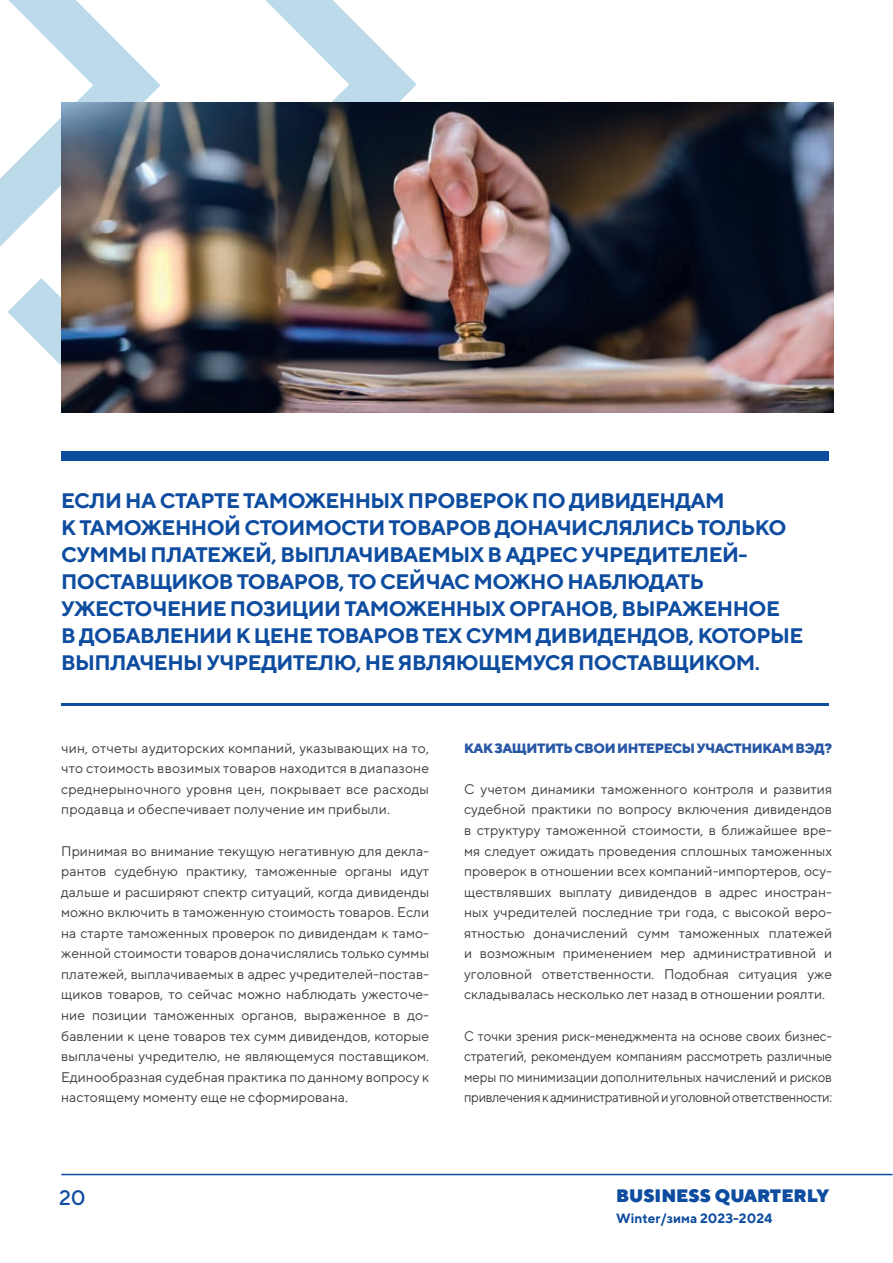
<style>
.page{position:relative;width:893px;height:1263px;background:#fff}
.page>*{position:absolute;margin:0;border:0;box-sizing:border-box;transform-origin:0 0}
.t1{font:700 21px/27px "TT Norms";letter-spacing:-.025em;color:#0d4c9f}
.t2{font:500 21px "TT Norms";color:#0d4c9f}
.t3{font:900 18px "TT Norms";color:#0d4c9f}
.Body_text{font:13.95px/20.5px "TT Norms";color:#3e3e3f;text-align:justify}
.Body_text-2{font:13.95px/20.5px "TT Norms";color:#3e3e3f;text-align:justify;scale:.94 1}
.Body_text-3{font:800 13.5px "TT Norms";letter-spacing:-.03em;color:#2857a5}
.t4{font:700 13.5px "TT Norms";color:#0d4c9f}
</style>
<div class="page">
<hr style="left:61px;top:1174px;width:832px;height:1px;background:#0d4c9f">
<svg style="left:0;top:0;width:99px;height:366px"></svg>
<svg style="left:99px;top:0;width:318px;height:102px"></svg>
<img style="left:61px;top:102px;width:772px;height:310px">
<div style="left:61px;top:451px;width:768px;height:9px;background:#0d4c9f"></div>
<hr style="left:61px;top:704px;width:768px;height:2px;background:#0d4c9f">
<p class="t1" style="left:61px;top:487px;width:744px">ЕСЛИ НА СТАРТЕ ТАМОЖЕННЫХ ПРОВЕРОК ПО ДИВИДЕНДАМ<br>К ТАМОЖЕННОЙ СТОИМОСТИ ТОВАРОВ ДОНАЧИСЛЯЛИСЬ ТОЛЬКО СУММЫ ПЛАТЕЖЕЙ, ВЫПЛАЧИВАЕМЫХ В АДРЕС УЧРЕДИТЕЛЕЙ-ПОСТАВЩИКОВ ТОВАРОВ, ТО СЕЙЧАС МОЖНО НАБЛЮДАТЬ УЖЕСТОЧЕНИЕ ПОЗИЦИИ ТАМОЖЕННЫХ ОРГАНОВ, ВЫРАЖЕННОЕ<br>В ДОБАВЛЕНИИ К ЦЕНЕ ТОВАРОВ ТЕХ СУММ ДИВИДЕНДОВ, КОТОРЫЕ ВЫПЛАЧЕНЫ УЧРЕДИТЕЛЮ, НЕ ЯВЛЯЮЩЕМУСЯ ПОСТАВЩИКОМ.</p>
<p class="Body_text" style="left:61px;top:737px;width:369px">чин, отчеты аудиторских компаний, указывающих на то, что стоимость ввозимых товаров находится в диапазоне среднерыночного уровня цен, покрывает все расходы продавца и обеспечивает получение им прибыли.</p>
<p class="Body_text" style="left:61px;top:840px;width:369px">Принимая во внимание текущую негативную для декла&shy;рантов судебную практику, таможенные органы идут дальше и расширяют спектр ситуаций, когда дивиденды можно включить в таможенную стоимость товаров. Если на старте таможенных проверок по дивидендам к тамо&shy;женной стоимости товаров доначислялись только суммы платежей, выплачиваемых в адрес учредителей-постав&shy;щиков товаров, то сейчас можно наблюдать ужесточе&shy;ние позиции таможенных органов, выраженное в до&shy;бавлении к цене товаров тех сумм дивидендов, которые выплачены учредителю, не являющемуся поставщиком.<br>Единообразная судебная практика по данному вопросу к настоящему моменту еще не сформирована.</p>
<p class="Body_text-3" style="left:464px;top:739px;width:369px">КАК ЗАЩИТИТЬ СВОИ ИНТЕРЕСЫ УЧАСТНИКАМ ВЭД?</p>
<p class="Body_text" style="left:464px;top:778px;width:369px">С учетом динамики таможенного контроля и развития судебной практики по вопросу включения дивидендов в структуру таможенной стоимости, в ближайшее вре&shy;мя следует ожидать проведения сплошных таможенных проверок в отношении всех компаний-импортеров, осу&shy;ществлявших выплату дивидендов в адрес иностран&shy;ных учредителей последние три года, с высокой веро&shy;ятностью доначислений сумм таможенных платежей и возможным применением мер административной и уголовной ответственности. Подобная ситуация уже складывалась несколько лет назад в отношении роялти.</p>
<p class="Body_text-2" style="left:464px;top:1025px;width:393px">С точки зрения риск-менеджмента на основе своих бизнес&shy;стратегий, рекомендуем компаниям рассмотреть различные меры по минимизации дополнительных начислений и рисков привлечения к административной и уголовной ответственности:</p>
<h1 class="t2" style="left:59px;top:1184px;width:28px">20</h1>
<p class="t3" style="left:616px;top:1184px;width:214px">BUSINESS QUARTERLY</p>
<p class="t4" style="left:616px;top:1210px;width:158px">Winter/зима 2023-2024</p>
</div>
